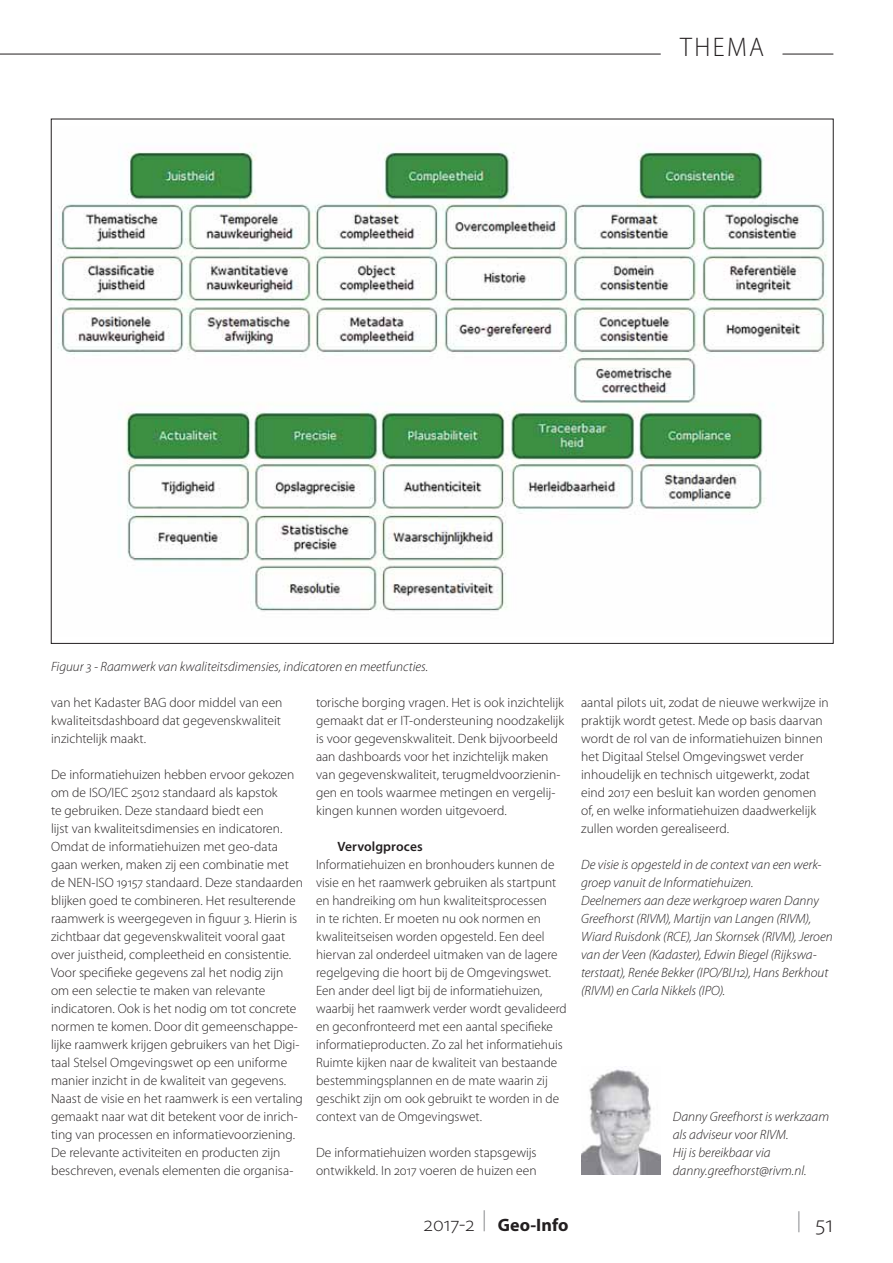
<style>
.page{position:relative;width:893px;height:1263px;background:#fff}
.page>*{position:absolute;margin:0;border:0;box-sizing:border-box;transform-origin:0 0}
.t1{font:300 27px "Myriad Pro";letter-spacing:.1em;color:#231f20;scale:.94 1}
.t2{font:300 24px "Myriad Pro";color:#231f20}
.t3{font:300 21px "Myriad Pro";color:#231f20}
.t4{font:300 21px "Myriad Pro";color:#808285}
.t5{font:700 18px "Myriad Pro";color:#231f20}
.t6{font:300 13.5px/18px "Myriad Pro";color:#231f20}
.t7{font:italic 300 13.5px/18px "Myriad Pro";color:#231f20}
.t8{font:600 13.5px "Myriad Pro";letter-spacing:.005em;color:#231f20}
</style>
<div class="page">
<hr style="left:0;top:54px;width:660px;height:1px;background:#231f20">
<hr style="left:783px;top:54px;width:50px;height:1px;background:#231f20">
<img style="left:581px;top:1066px;width:79px;height:109px">
<img style="left:58px;top:151px;width:769px;height:461px">
<h1 class="t1" style="left:680px;top:37px;width:91px">THEMA</h1>
<p class="t7" style="left:51px;top:658px;width:379px">Figuur 3 - Raamwerk van kwaliteitsdimensies, indicatoren en meetfuncties.</p>
<p class="t6" style="left:51px;top:694px;width:233px;text-align:justify">van het Kadaster BAG door middel van een kwaliteitsdashboard dat gegevenskwaliteit inzichtelijk maakt.</p>
<p class="t6" style="left:51px;top:766px;width:253px">De informatiehuizen hebben ervoor gekozen om de ISO/IEC 25012 standaard als kapstok<br>te gebruiken. Deze standaard biedt een<br>lijst van kwaliteitsdimensies en indicatoren.<br>Omdat de informatiehuizen met geo-data gaan werken, maken zij een combinatie met de NEN-ISO 19157 standaard. Deze standaarden blijken goed te combineren. Het resulterende raamwerk is weergegeven in figuur 3. Hierin is zichtbaar dat gegevenskwaliteit vooral gaat over juistheid, compleetheid en consistentie.<br>Voor specifieke gegevens zal het nodig zijn om een selectie te maken van relevante indicatoren. Ook is het nodig om tot concrete normen te komen. Door dit gemeenschappe&shy;lijke raamwerk krijgen gebruikers van het Digi&shy;taal Stelsel Omgevingswet op een uniforme manier inzicht in de kwaliteit van gegevens.<br>Naast de visie en het raamwerk is een vertaling gemaakt naar wat dit betekent voor de inrich&shy;ting van processen en informatievoorziening.<br>De relevante activiteiten en producten zijn beschreven, evenals elementen die organisa-</p>
<p class="t6" style="left:316px;top:694px;width:250px">torische borging vragen. Het is ook inzichtelijk gemaakt dat er IT-ondersteuning noodzakelijk is voor gegevenskwaliteit. Denk bijvoorbeeld aan dashboards voor het inzichtelijk maken van gegevenskwaliteit, terugmeldvoorzienin&shy;gen en tools waarmee metingen en vergelij&shy;kingen kunnen worden uitgevoerd.</p>
<p class="t8" style="left:337px;top:841px;width:87px">Vervolgproces</p>
<p class="t6" style="left:316px;top:856px;width:252px">Informatiehuizen en bronhouders kunnen de visie en het raamwerk gebruiken als startpunt en handreiking om hun kwaliteitsprocessen<br>in te richten. Er moeten nu ook normen en kwaliteitseisen worden opgesteld. Een deel hiervan zal onderdeel uitmaken van de lagere regelgeving die hoort bij de Omgevingswet.<br>Een ander deel ligt bij de informatiehuizen, waarbij het raamwerk verder wordt gevalideerd en geconfronteerd met een aantal specifieke informatieproducten. Zo zal het informatiehuis Ruimte kijken naar de kwaliteit van bestaande bestemmingsplannen en de mate waarin zij geschikt zijn om ook gebruikt te worden in de context van de Omgevingswet.</p>
<p class="t6" style="left:316px;top:1144px;width:222px">De informatiehuizen worden stapsgewijs ontwikkeld. In 2017 voeren de huizen een</p>
<p class="t6" style="left:581px;top:694px;width:249px">aantal pilots uit, zodat de nieuwe werkwijze in praktijk wordt getest. Mede op basis daarvan wordt de rol van de informatiehuizen binnen het Digitaal Stelsel Omgevingswet verder inhoudelijk en technisch uitgewerkt, zodat eind 2017 een besluit kan worden genomen of, en welke informatiehuizen daadwerkelijk zullen worden gerealiseerd.</p>
<p class="t7" style="left:581px;top:856px;width:253px">De visie is opgesteld in de context van een werk&shy;groep vanuit de Informatiehuizen.<br>Deelnemers aan deze werkgroep waren Danny Greefhorst (RIVM), Martijn van Langen (RIVM), Wiard Ruisdonk (RCE), Jan Skornsek (RIVM), Jeroen van der Veen (Kadaster), Edwin Biegel (Rijkswa&shy;terstaat), Renée Bekker (IPO/BIJ12), Hans Berkhout (RIVM) en Carla Nikkels (IPO).</p>
<p class="t7" style="left:673px;top:1108px;width:158px">Danny Greefhorst is werkzaam als adviseur voor RIVM.<br>Hij is bereikbaar via danny.greefhorst@rivm.nl.</p>
<h3 class="t5" style="left:482px;top:1218px;width:88px"><sup>|</sup> Geo-Info</h3>
<h3 class="t4" style="left:797px;top:1212px;width:6px">|</h3>
<h3 class="t3" style="left:424px;top:1216px;width:52px">2017-2</h3>
<h2 class="t2" style="left:815px;top:1215px;width:20px">51</h2>
</div>
